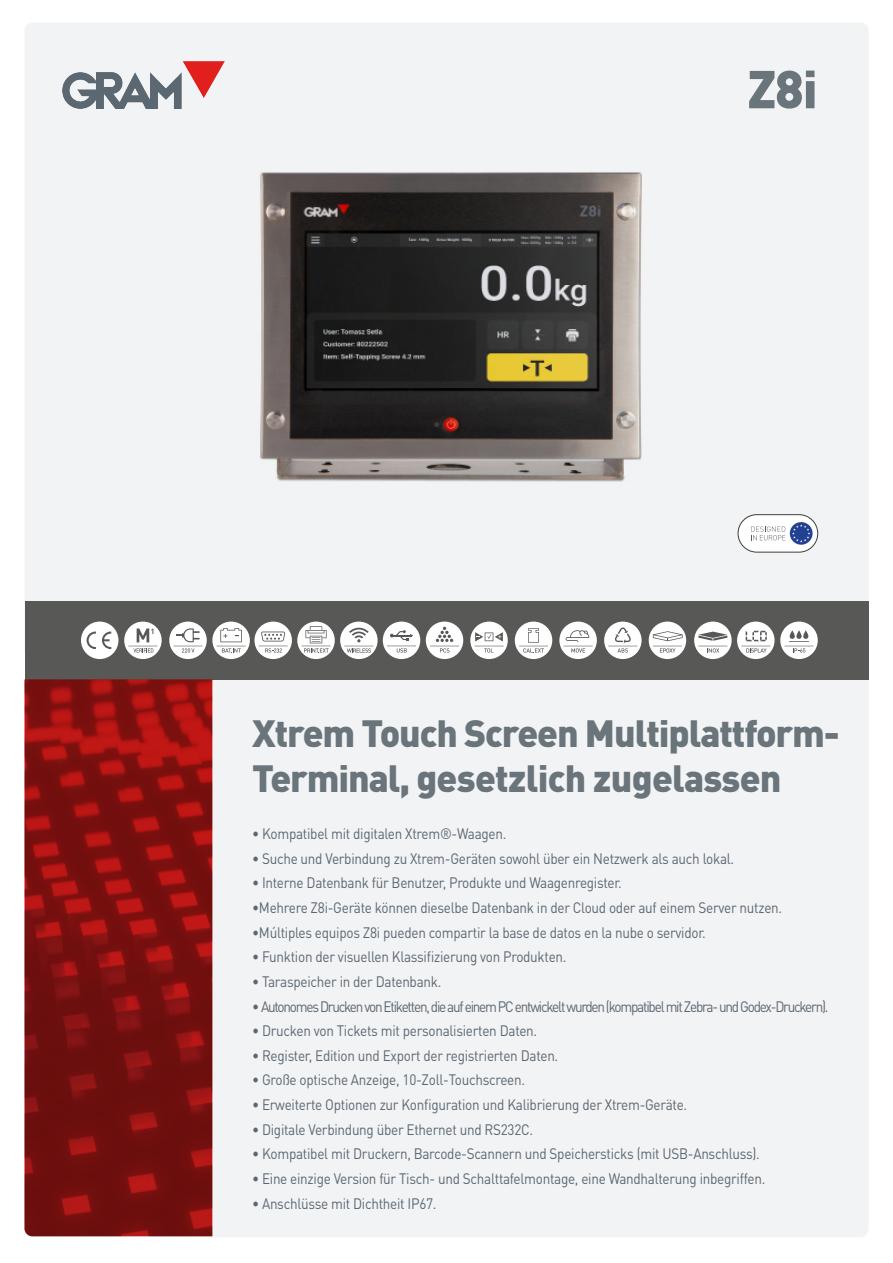
<style>
.page{position:relative;width:893px;height:1263px;background:#fff}
.page>*{position:absolute;margin:0;border:0;box-sizing:border-box;transform-origin:0 0}
.t1{font:900 52.5px "DIN Pro";color:#6a747b}
.t2{font:900 37.5px/45px "DIN Pro";letter-spacing:-.03em;color:#6a747b}
.Descripcion{font:15px "DIN Pro";letter-spacing:-.02em;color:#5b6771;scale:.9 1}
.Descripcion-2{font:15px "DIN Pro";letter-spacing:-.09em;color:#5b6771;scale:.9 1}
</style>
<div class="page">
<div style="left:25px;top:23px;width:843px;height:578px;background:#f2f3f4"></div>
<img style="left:62px;top:62px;width:163px;height:47px">
<div style="left:212px;top:679px;width:656px;height:558px;background:#f2f3f4"></div>
<div style="left:25px;top:601px;width:843px;height:78px;background:#585856"></div>
<div style="left:254px;top:622px;width:38px;height:37px;background:#fff;border-radius:50%"></div>
<svg style="left:259px;top:631px;width:29px;height:21px"></svg>
<div style="left:340px;top:622px;width:38px;height:37px;background:#fff;border-radius:50%"></div>
<svg style="left:344px;top:628px;width:29px;height:25px"></svg>
<div style="left:297px;top:622px;width:38px;height:37px;background:#fff;border-radius:50%"></div>
<svg style="left:304px;top:626px;width:25px;height:27px"></svg>
<hr style="left:301px;top:646px;width:30px;height:1px;background:#585856">
<div style="left:383px;top:622px;width:37px;height:37px;background:#fff;border-radius:50%"></div>
<svg style="left:387px;top:630px;width:29px;height:22px"></svg>
<div style="left:737px;top:622px;width:37px;height:37px;background:#fff;border-radius:50%"></div>
<svg style="left:741px;top:631px;width:29px;height:21px"></svg>
<div style="left:780px;top:622px;width:38px;height:37px;background:#fff;border-radius:50%"></div>
<svg style="left:796px;top:630px;width:6px;height:9px"></svg>
<svg style="left:803px;top:630px;width:5px;height:9px"></svg>
<svg style="left:790px;top:630px;width:5px;height:9px"></svg>
<svg style="left:784px;top:641px;width:29px;height:11px"></svg>
<div style="left:212px;top:622px;width:38px;height:37px;background:#fff;border-radius:50%"></div>
<div style="left:169px;top:622px;width:38px;height:37px;background:#fff;border-radius:50%"></div>
<svg style="left:182px;top:648px;width:13px;height:4px"></svg>
<hr style="left:173px;top:646px;width:30px;height:1px;background:#585856">
<svg style="left:176px;top:628px;width:24px;height:14px"></svg>
<div style="left:124px;top:622px;width:38px;height:37px;background:#fff;border-radius:50%"></div>
<svg style="left:128px;top:628px;width:29px;height:24px"></svg>
<div style="left:81px;top:622px;width:37px;height:37px;background:#fff;border-radius:50%"></div>
<svg style="left:87px;top:631px;width:9px;height:18px"></svg>
<svg style="left:102px;top:631px;width:9px;height:18px"></svg>
<svg style="left:217px;top:628px;width:29px;height:25px"></svg>
<div style="left:694px;top:622px;width:38px;height:37px;background:#fff;border-radius:50%"></div>
<svg style="left:698px;top:632px;width:29px;height:20px"></svg>
<div style="left:426px;top:622px;width:37px;height:37px;background:#fff;border-radius:50%"></div>
<svg style="left:430px;top:627px;width:29px;height:25px"></svg>
<div style="left:470px;top:622px;width:38px;height:37px;background:#fff;border-radius:50%"></div>
<svg style="left:484px;top:648px;width:8px;height:4px"></svg>
<svg style="left:475px;top:632px;width:28px;height:9px"></svg>
<hr style="left:474px;top:646px;width:30px;height:1px;background:#585856">
<div style="left:604px;top:622px;width:38px;height:37px;background:#fff;border-radius:50%"></div>
<svg style="left:608px;top:627px;width:29px;height:25px"></svg>
<div style="left:515px;top:622px;width:37px;height:37px;background:#fff;border-radius:50%"></div>
<svg style="left:519px;top:628px;width:29px;height:25px"></svg>
<div style="left:559px;top:622px;width:38px;height:37px;background:#fff;border-radius:50%"></div>
<svg style="left:564px;top:630px;width:29px;height:22px"></svg>
<div style="left:649px;top:622px;width:37px;height:37px;background:#fff;border-radius:50%"></div>
<svg style="left:653px;top:631px;width:30px;height:21px"></svg>
<div style="left:738px;top:515px;width:80px;height:37px;background:#fff;border-radius:19px"></div>
<div style="left:738px;top:514px;width:80px;height:38px;border:1px solid #3e3e3f;border-radius:19px"></div>
<svg style="left:790px;top:522px;width:23px;height:23px"></svg>
<svg style="left:792px;top:524px;width:18px;height:18px"></svg>
<svg style="left:751px;top:526px;width:34px;height:14px"></svg>
<img style="left:25px;top:679px;width:187px;height:557px">
<img style="left:259px;top:165px;width:384px;height:323px">
<p class="t1" style="left:747px;top:54px;width:72px">Z8i</p>
<p class="t2" style="left:252px;top:709px;width:589px">Xtrem Touch Screen Multiplattform-<br>Terminal, gesetzlich zugelassen</p>
<p class="Descripcion" style="left:252px;top:823px;width:284px">• Kompatibel mit digitalen Xtrem®-Waagen.</p>
<p class="Descripcion" style="left:252px;top:848px;width:537px">• Suche und Verbindung zu Xtrem-Geräten sowohl über ein Netzwerk als auch lokal.</p>
<p class="Descripcion" style="left:252px;top:873px;width:412px">• Interne Datenbank für Benutzer, Produkte und Waagenregister.</p>
<p class="Descripcion" style="left:252px;top:897px;width:591px">•Mehrere Z8i-Geräte können dieselbe Datenbank in der Cloud oder auf einem Server nutzen.</p>
<p class="Descripcion" style="left:252px;top:922px;width:506px">•Múltiples equipos Z8i pueden compartir la base de datos en la nube o servidor.</p>
<p class="Descripcion" style="left:252px;top:947px;width:351px">• Funktion der visuellen Klassifizierung von Produkten.</p>
<p class="Descripcion" style="left:252px;top:971px;width:212px">• Taraspeicher in der Datenbank.</p>
<p class="Descripcion-2" style="left:252px;top:996px;width:642px">• Autonomes Drucken von Etiketten, die auf einem PC entwickelt wurden (kompatibel mit Zebra- und Godex-Druckern).</p>
<p class="Descripcion" style="left:252px;top:1020px;width:318px">• Drucken von Tickets mit personalisierten Daten.</p>
<p class="Descripcion" style="left:252px;top:1045px;width:342px">• Register, Edition und Export der registrierten Daten.</p>
<p class="Descripcion" style="left:252px;top:1070px;width:305px">• Große optische Anzeige, 10-Zoll-Touchscreen.</p>
<p class="Descripcion" style="left:252px;top:1094px;width:485px">• Erweiterte Optionen zur Konfiguration und Kalibrierung der Xtrem-Geräte.</p>
<p class="Descripcion" style="left:252px;top:1119px;width:314px">• Digitale Verbindung über Ethernet und RS232C.</p>
<p class="Descripcion" style="left:252px;top:1144px;width:566px">• Kompatibel mit Druckern, Barcode-Scannern und Speichersticks (mit USB-Anschluss).</p>
<p class="Descripcion" style="left:252px;top:1168px;width:572px">• Eine einzige Version für Tisch- und Schalttafelmontage, eine Wandhalterung inbegriffen.</p>
<p class="Descripcion" style="left:252px;top:1193px;width:207px">• Anschlüsse mit Dichtheit IP67.</p>
</div>
